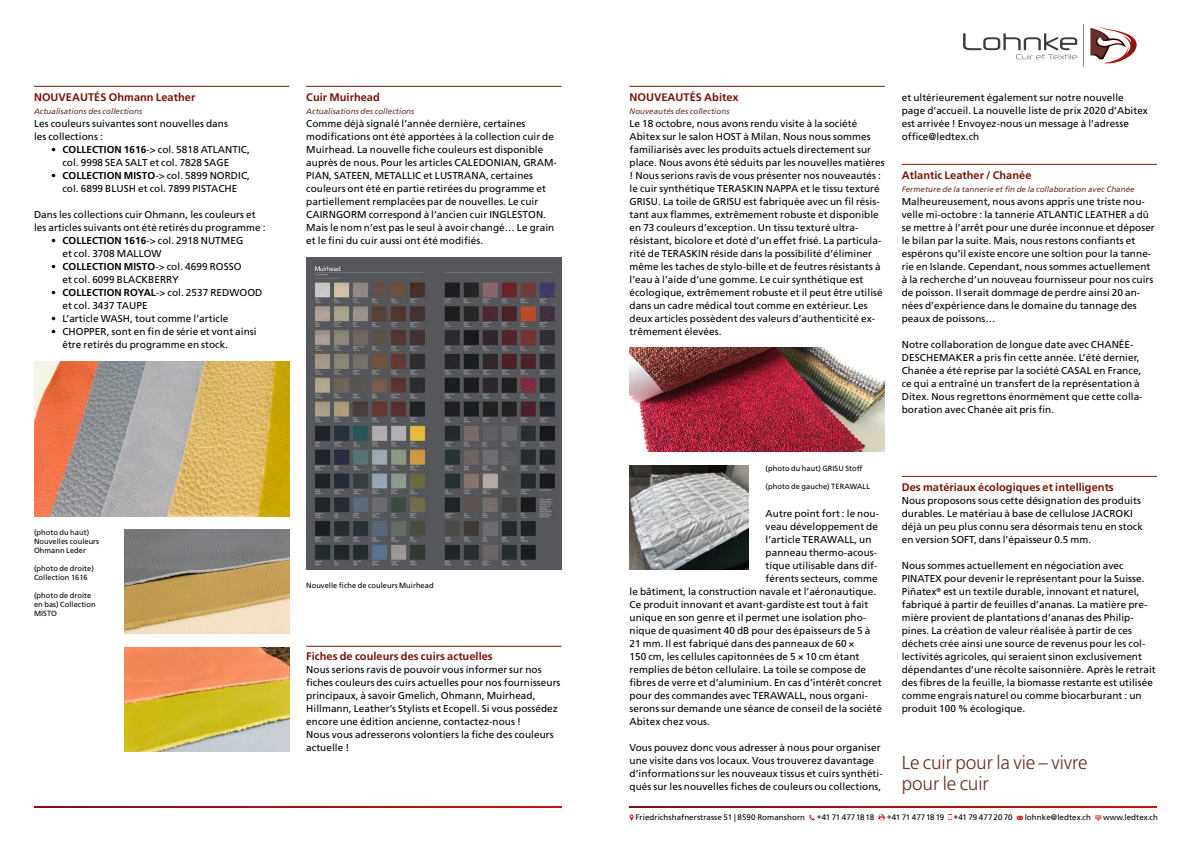
<style>
.page{position:relative;width:1191px;height:842px;background:#fff}
.page>*{position:absolute;margin:0;border:0;box-sizing:border-box;transform-origin:0 0}
.t1{font:300 19px/21px "Frutiger LT Std";letter-spacing:-.01em;color:#693029}
.t2{font:700 11px "Frutiger LT Std";letter-spacing:.005em;color:#791307}
.t3{font:10px/13px "Frutiger LT Std";letter-spacing:.005em;color:#000}
.t4{font:italic 8px "Frutiger LT Std";letter-spacing:.005em;color:#693029}
.t5{font:8px "Frutiger LT Std";letter-spacing:.01em;color:#000}
.t6{font:8px "Frutiger LT Std";letter-spacing:-.015em;color:#000}
.t7{font:7.5px/9px "Frutiger LT Std";letter-spacing:.005em;color:#000}
.s1{font-weight:700}
</style>
<div class="page">
<svg style="left:629px;top:814px;width:4px;height:7px"></svg>
<svg style="left:809px;top:815px;width:6px;height:6px"></svg>
<svg style="left:878px;top:814px;width:7px;height:6px"></svg>
<svg style="left:1016px;top:816px;width:7px;height:4px"></svg>
<svg style="left:1095px;top:815px;width:6px;height:5px"></svg>
<svg style="left:629px;top:806px;width:528px;height:1px"></svg>
<svg style="left:34px;top:806px;width:527px;height:1px"></svg>
<svg style="left:1090px;top:26px;width:47px;height:38px"></svg>
<hr style="left:1083px;top:24px;width:1px;height:43px;background:#878787">
<svg style="left:963px;top:33px;width:114px;height:26px"></svg>
<hr style="left:629px;top:86px;width:255px;height:1px;background:#791307">
<hr style="left:34px;top:86px;width:255px;height:1px;background:#791307">
<hr style="left:306px;top:86px;width:255px;height:1px;background:#791307">
<hr style="left:306px;top:646px;width:255px;height:1px;background:#791307">
<img style="left:629px;top:465px;width:119px;height:104px">
<img style="left:34px;top:361px;width:255px;height:156px">
<img style="left:125px;top:647px;width:164px;height:104px">
<img style="left:125px;top:530px;width:164px;height:104px">
<hr style="left:901px;top:164px;width:256px;height:1px;background:#791307">
<hr style="left:901px;top:476px;width:256px;height:1px;background:#791307">
<img style="left:306px;top:257px;width:255px;height:312px">
<img style="left:629px;top:348px;width:255px;height:104px">
<p class="t2" style="left:34px;top:91px;width:163px">NOUVEAUTÉS Ohmann Leather</p>
<p class="t4" style="left:34px;top:107px;width:110px">Actualisations des collections</p>
<p class="t3" style="left:34px;top:117px;width:195px">Les couleurs suivantes sont nouvelles dans les collections :</p>
<p class="t3" style="left:62px;top:143px;width:189px;text-indent:-11px"><span class="s1">• COLLECTION 1616</span>-&gt; col. 5818 ATLANTIC, col. 9998 SEA SALT et col. 7828 SAGE</p>
<p class="t3" style="left:51px;top:169px;width:200px;text-align:center"><span class="s1">• COLLECTION MISTO</span>-&gt; col. 5899 NORDIC, col. 6899 BLUSH et col. 7899 PISTACHE</p>
<p class="t3" style="left:34px;top:208px;width:233px">Dans les collections cuir Ohmann, les couleurs et les articles suivants ont été retirés du programme :</p>
<p class="t3" style="left:62px;top:234px;width:182px;text-indent:-11px"><span class="s1">• COLLECTION 1616</span>-&gt; col. 2918 NUTMEG et col. 3708 MALLOW</p>
<p class="t3" style="left:62px;top:260px;width:181px;text-indent:-11px"><span class="s1">• COLLECTION MISTO</span>-&gt; col. 4699 ROSSO et col. 6099 BLACKBERRY</p>
<p class="t3" style="left:62px;top:286px;width:201px;text-indent:-11px"><span class="s1">• COLLECTION ROYAL</span>-&gt; col. 2537 REDWOOD et col. 3437 TAUPE</p>
<p class="t3" style="left:51px;top:312px;width:179px">• L’article WASH, tout comme l’article</p>
<p class="t3" style="left:62px;top:325px;width:196px;text-indent:-11px">• CHOPPER, sont en fin de série et vont ainsi être retirés du programme en stock.</p>
<p class="t2" style="left:306px;top:91px;width:75px">Cuir Muirhead</p>
<p class="t4" style="left:306px;top:107px;width:110px">Actualisations des collections</p>
<p class="t3" style="left:306px;top:117px;width:252px">Comme déjà signalé l’année dernière, certaines modifications ont été apportées à la collection cuir de Muirhead. La nouvelle fiche couleurs est disponible auprès de nous. Pour les articles CALEDONIAN, GRAM-PIAN, SATEEN, METALLIC et LUSTRANA, certaines couleurs ont été en partie retirées du programme et partiellement remplacées par de nouvelles. Le cuir CAIRNGORM correspond à l’ancien cuir INGLESTON.<br>Mais le nom n’est pas le seul à avoir changé… Le grain et le fini du cuir aussi ont été modifiés.</p>
<p class="t7" style="left:34px;top:528px;width:67px">(photo du haut)<br>Nouvelles couleurs<br>Ohmann Leder</p>
<p class="t7" style="left:34px;top:564px;width:61px">(photo de droite)<br>Collection 1616</p>
<p class="t7" style="left:34px;top:591px;width:63px">(photo de droite en bas) Collection<br>MISTO</p>
<p class="t7" style="left:306px;top:581px;width:129px">Nouvelle fiche de couleurs Muirhead</p>
<p class="t2" style="left:306px;top:650px;width:188px">Fiches de couleurs des cuirs actuelles</p>
<p class="t3" style="left:306px;top:663px;width:256px">Nous serions ravis de pouvoir vous informer sur nos fiches couleurs des cuirs actuelles pour nos fournisseurs principaux, à savoir Gmelich, Ohmann, Muirhead, Hillmann, Leather’s Stylists et Ecopell. Si vous possédez encore une édition ancienne, contactez-nous !<br>Nous vous adresserons volontiers la fiche des couleurs actuelle !</p>
<p class="t2" style="left:629px;top:91px;width:111px">NOUVEAUTÉS Abitex</p>
<p class="t4" style="left:629px;top:107px;width:101px">Nouveautés des collections</p>
<p class="t3" style="left:629px;top:117px;width:257px">Le 18 octobre, nous avons rendu visite à la société Abitex sur le salon HOST à Milan. Nous nous sommes familiarisés avec les produits actuels directement sur place. Nous avons été séduits par les nouvelles matières ! Nous serions ravis de vous présenter nos nouveautés : le cuir synthétique TERASKIN NAPPA et le tissu texturé GRISU. La toile de GRISU est fabriquée avec un fil résis&shy;tant aux flammes, extrêmement robuste et disponible en 73 couleurs d’exception. Un tissu texturé ultra&shy;résistant, bicolore et doté d’un effet frisé. La particula&shy;rité de TERASKIN réside dans la possibilité d’éliminer même les taches de stylo-bille et de feutres résistants à l’eau à l’aide d’une gomme. Le cuir synthétique est écologique, extrêmement robuste et il peut être utilisé dans un cadre médical tout comme en extérieur. Les deux articles possèdent des valeurs d’authenticité ex&shy;trêmement élevées.</p>
<p class="t3" style="left:901px;top:91px;width:248px">et ultérieurement également sur notre nouvelle page d’accueil. La nouvelle liste de prix 2020 d’Abitex est arrivée ! Envoyez-nous un message à l’adresse office@ledtex.ch</p>
<p class="t2" style="left:901px;top:169px;width:131px">Atlantic Leather / Chanée</p>
<p class="t4" style="left:901px;top:185px;width:234px">Fermeture de la tannerie et fin de la collaboration avec Chanée</p>
<p class="t3" style="left:901px;top:195px;width:255px">Malheureusement, nous avons appris une triste nou&shy;velle mi-octobre : la tannerie ATLANTIC LEATHER a dû se mettre à l’arrêt pour une durée inconnue et déposer le bilan par la suite. Mais, nous restons confiants et espérons qu’il existe encore une soltion pour la tanne&shy;rie en Islande. Cependant, nous sommes actuellement à la recherche d’un nouveau fournisseur pour nos cuirs de poisson. Il serait dommage de perdre ainsi 20 an&shy;nées d’expérience dans le domaine du tannage des peaux de poissons…</p>
<p class="t3" style="left:901px;top:338px;width:242px">Notre collaboration de longue date avec CHANÉE-DESCHEMAKER a pris fin cette année. L’été dernier, Chanée a été reprise par la société CASAL en France, ce qui a entraîné un transfert de la représentation à Ditex. Nous regrettons énormément que cette colla&shy;boration avec Chanée ait pris fin.</p>
<p class="t7" style="left:765px;top:464px;width:98px">(photo du haut) GRISU Stoff</p>
<p class="t7" style="left:765px;top:482px;width:106px">(photo de gauche) TERAWALL</p>
<p class="t3" style="left:765px;top:507px;width:115px">Autre point fort : le nou-</p>
<p class="t3" style="left:765px;top:520px;width:114px">veau développement de</p>
<p class="t3" style="left:765px;top:533px;width:107px">l’article TERAWALL, un</p>
<p class="t3" style="left:765px;top:546px;width:113px">panneau thermo-acous-</p>
<p class="t3" style="left:765px;top:559px;width:113px">tique utilisable dans dif-</p>
<p class="t3" style="left:765px;top:572px;width:113px">férents secteurs, comme</p>
<p class="t3" style="left:629px;top:585px;width:248px">le bâtiment, la construction navale et l’aéronautique.</p>
<p class="t3" style="left:629px;top:598px;width:240px">Ce produit innovant et avant-gardiste est tout à fait</p>
<p class="t3" style="left:629px;top:611px;width:238px">unique en son genre et il permet une isolation pho-</p>
<p class="t3" style="left:629px;top:624px;width:242px">nique de quasiment 40 dB pour des épaisseurs de 5 à</p>
<p class="t3" style="left:629px;top:637px;width:227px">21 mm. Il est fabriqué dans des panneaux de 60 ×</p>
<p class="t3" style="left:629px;top:650px;width:231px">150 cm, les cellules capitonnées de 5 × 10 cm étant</p>
<p class="t3" style="left:629px;top:663px;width:238px">remplies de béton cellulaire. La toile se compose de</p>
<p class="t3" style="left:629px;top:676px;width:254px">fibres de verre et d’aluminium. En cas d’intérêt concret</p>
<p class="t3" style="left:629px;top:689px;width:239px">pour des commandes avec TERAWALL, nous organi-</p>
<p class="t3" style="left:629px;top:702px;width:254px">serons sur demande une séance de conseil de la société</p>
<p class="t3" style="left:629px;top:715px;width:82px">Abitex chez vous.</p>
<p class="t3" style="left:629px;top:741px;width:255px">Vous pouvez donc vous adresser à nous pour organiser une visite dans vos locaux. Vous trouverez davantage d’informations sur les nouveaux tissus et cuirs synthéti&shy;qués sur les nouvelles fiches de couleurs ou collections,</p>
<p class="t2" style="left:901px;top:481px;width:214px">Des matériaux écologiques et intelligents</p>
<p class="t3" style="left:901px;top:494px;width:243px">Nous proposons sous cette désignation des produits durables. Le matériau à base de cellulose JACROKI déjà un peu plus connu sera désormais tenu en stock en version SOFT, dans l’épaisseur 0.5 mm.</p>
<p class="t3" style="left:901px;top:559px;width:255px">Nous sommes actuellement en négociation avec PINATEX pour devenir le représentant pour la Suisse.<br>Piñatex<sup>®</sup> est un textile durable, innovant et naturel, fabriqué à partir de feuilles d’ananas. La matière pre&shy;mière provient de plantations d’ananas des Philip&shy;pines. La création de valeur réalisée à partir de ces déchets crée ainsi une source de revenus pour les col&shy;lectivités agricoles, qui seraient sinon exclusivement dépendantes d’une récolte saisonnière. Après le retrait des fibres de la feuille, la biomasse restante est utilisée comme engrais naturel ou comme biocarburant : un produit 100 % écologique.</p>
<h1 class="t1" style="left:901px;top:752px;width:187px">Le cuir pour la vie – vivre pour le cuir</h1>
<p class="t5" style="left:635px;top:812px;width:171px">Friedrichshafnerstrasse 51 | 8590 Romanshorn</p>
<p class="t6" style="left:817px;top:812px;width:59px">+41 71 4771818</p>
<p class="t5" style="left:887px;top:812px;width:127px">+41 71 4771819 +41 79 477 20 70</p>
<p class="t5" style="left:1024px;top:812px;width:68px">lohnke@ledtex.ch</p>
<p class="t5" style="left:1103px;top:812px;width:56px">www.ledtex.ch</p>
</div>
